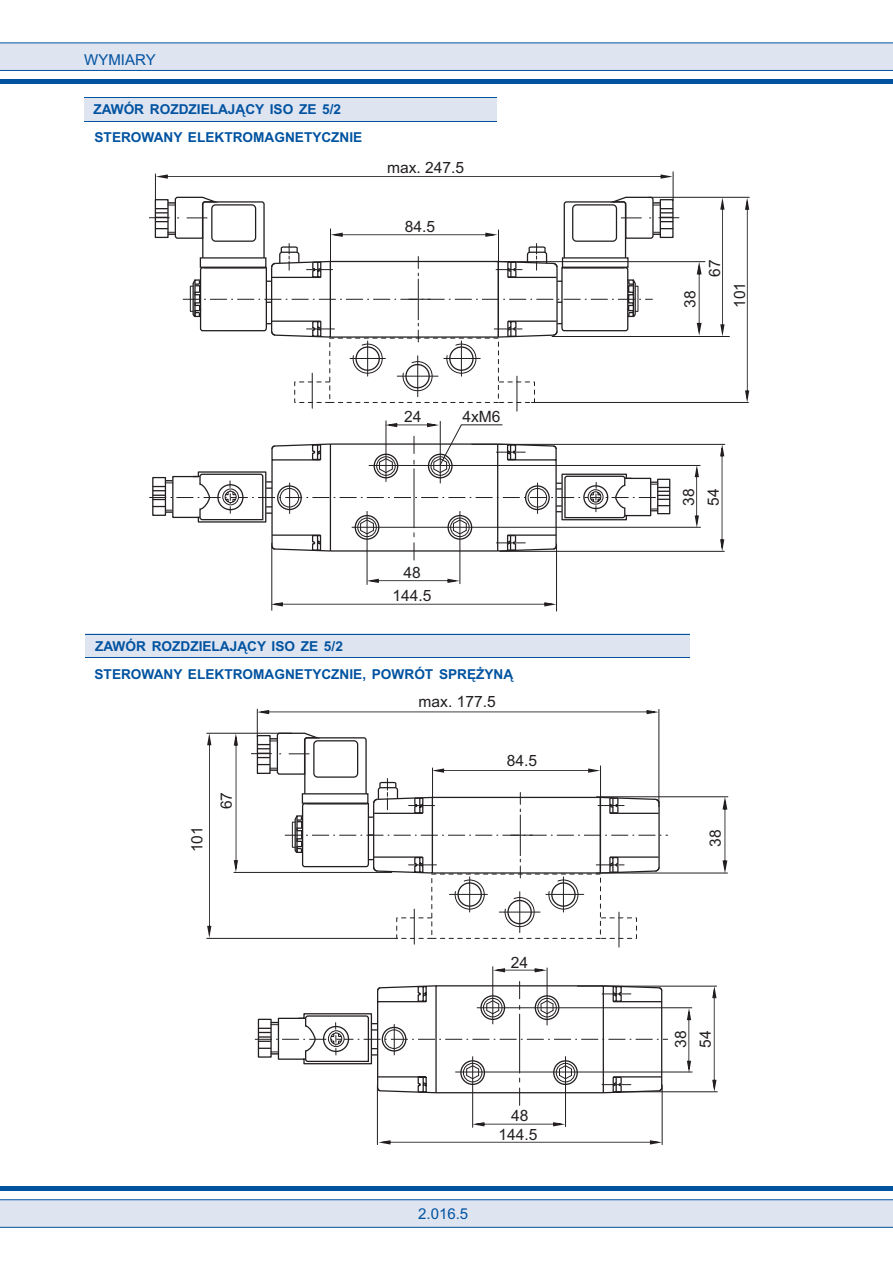
<style>
.page{position:relative;width:893px;height:1263px;background:#fff}
.page>*{position:absolute;margin:0;border:0;box-sizing:border-box;transform-origin:0 0}
.t1{font:15.6px/24.6px "Arial";color:#231f20}
.t2{font:15px "Arial";color:#0153a0}
.t3{font:700 13.65px/27.3px "Arial";color:#0153a0}
</style>
<div class="page">
<svg style="left:0;top:42px;width:893px;height:29px"></svg>
<svg style="left:0;top:1199px;width:893px;height:29px"></svg>
<hr style="left:0;top:1187px;width:893px;height:4px;background:#0153a0">
<hr style="left:0;top:79px;width:893px;height:4px;background:#0153a0">
<div style="left:84px;top:97px;width:413px;height:25px;background:#dfe4f1"></div>
<hr style="left:84px;top:97px;width:413px;height:1px;background:#0153a0">
<hr style="left:84px;top:121px;width:413px;height:1px;background:#0153a0">
<div style="left:85px;top:634px;width:604px;height:24px;background:#dfe4f1"></div>
<hr style="left:85px;top:634px;width:604px;height:1px;background:#0153a0">
<hr style="left:85px;top:657px;width:604px;height:1px;background:#0153a0">
<hr style="left:519px;top:892px;width:1px;height:40px;background:#231f20">
<hr style="left:207px;top:733px;width:85px;height:1px;background:#231f20">
<hr style="left:234px;top:872px;width:158px;height:1px;background:#231f20">
<hr style="left:207px;top:938px;width:191px;height:1px;background:#231f20">
<svg style="left:722px;top:797px;width:5px;height:75px"></svg>
<div style="left:601px;top:917px;width:36px;height:22px;border:1px dashed #231f20"></div>
<hr style="left:619px;top:912px;width:1px;height:35px;background:#231f20">
<div style="left:396px;top:917px;width:36px;height:22px;border:1px dashed #231f20"></div>
<hr style="left:414px;top:909px;width:1px;height:35px;background:#231f20">
<div style="left:431px;top:874px;width:170px;height:65px;border:1px dashed #231f20"></div>
<svg style="left:234px;top:733px;width:4px;height:139px"></svg>
<svg style="left:207px;top:733px;width:4px;height:205px"></svg>
<svg style="left:378px;top:1140px;width:284px;height:4px"></svg>
<svg style="left:687px;top:1008px;width:4px;height:65px"></svg>
<svg style="left:712px;top:987px;width:4px;height:104px"></svg>
<svg style="left:493px;top:968px;width:54px;height:4px"></svg>
<hr style="left:547px;top:968px;width:1px;height:57px;background:#231f20">
<hr style="left:492px;top:966px;width:1px;height:58px;background:#231f20">
<hr style="left:477px;top:1007px;width:215px;height:1px;background:#231f20">
<hr style="left:577px;top:986px;width:140px;height:1px;background:#231f20">
<hr style="left:614px;top:1091px;width:104px;height:1px;background:#231f20">
<hr style="left:377px;top:1085px;width:1px;height:60px;background:#231f20">
<hr style="left:662px;top:1085px;width:1px;height:60px;background:#231f20">
<svg style="left:473px;top:1122px;width:92px;height:4px"></svg>
<hr style="left:472px;top:1056px;width:1px;height:72px;background:#231f20">
<hr style="left:455px;top:1071px;width:237px;height:1px;background:#231f20">
<svg style="left:255px;top:981px;width:413px;height:124px"></svg>
<hr style="left:565px;top:1056px;width:1px;height:71px;background:#231f20">
<hr style="left:597px;top:796px;width:131px;height:1px;background:#231f20">
<hr style="left:597px;top:872px;width:130px;height:1px;background:#231f20">
<div style="left:382px;top:1027px;width:24px;height:24px;border:1px solid #231f20;border-radius:50%"></div>
<div style="left:384px;top:1029px;width:20px;height:20px;border:1px solid #231f20;border-radius:50%"></div>
<hr style="left:394px;top:1024px;width:1px;height:31px;background:#231f20">
<svg style="left:251px;top:709px;width:417px;height:218px"></svg>
<hr style="left:417px;top:356px;width:1px;height:41px;background:#231f20">
<hr style="left:649px;top:197px;width:100px;height:1px;background:#231f20">
<hr style="left:552px;top:336px;width:177px;height:1px;background:#231f20">
<hr style="left:531px;top:402px;width:217px;height:1px;background:#231f20">
<svg style="left:697px;top:262px;width:5px;height:74px"></svg>
<div style="left:499px;top:381px;width:36px;height:22px;border:1px dashed #231f20"></div>
<hr style="left:516px;top:376px;width:1px;height:35px;background:#231f20">
<div style="left:294px;top:381px;width:36px;height:22px;border:1px dashed #231f20"></div>
<hr style="left:312px;top:373px;width:1px;height:35px;background:#231f20">
<div style="left:329px;top:338px;width:170px;height:65px;border:1px dashed #231f20"></div>
<svg style="left:720px;top:198px;width:5px;height:138px"></svg>
<svg style="left:745px;top:198px;width:4px;height:204px"></svg>
<svg style="left:368px;top:579px;width:91px;height:4px"></svg>
<svg style="left:272px;top:602px;width:284px;height:4px"></svg>
<svg style="left:695px;top:466px;width:4px;height:61px"></svg>
<svg style="left:720px;top:445px;width:4px;height:106px"></svg>
<hr style="left:367px;top:511px;width:1px;height:74px;background:#231f20">
<hr style="left:352px;top:527px;width:348px;height:1px;background:#231f20">
<hr style="left:440px;top:421px;width:1px;height:62px;background:#231f20">
<hr style="left:386px;top:421px;width:1px;height:60px;background:#231f20">
<hr style="left:459px;top:511px;width:1px;height:73px;background:#231f20">
<hr style="left:369px;top:465px;width:331px;height:1px;background:#231f20">
<hr style="left:471px;top:444px;width:254px;height:1px;background:#231f20">
<hr style="left:499px;top:551px;width:226px;height:1px;background:#231f20">
<hr style="left:271px;top:543px;width:1px;height:68px;background:#231f20">
<hr style="left:556px;top:544px;width:1px;height:67px;background:#231f20">
<hr style="left:495px;top:261px;width:210px;height:1px;background:#231f20">
<svg style="left:149px;top:172px;width:530px;height:220px"></svg>
<svg style="left:149px;top:423px;width:521px;height:137px"></svg>
<p class="t2" style="left:84px;top:54px;width:73px">WYMIARY</p>
<p class="t3" style="left:93px;top:97px;width:249px">ZAWÓR ROZDZIELAJ¥CY ISO ZE 5/2</p>
<p class="t3" style="left:95px;top:125px;width:269px">STEROWANY ELEKTROMAGNETYCZNIE</p>
<p class="t1" style="left:387px;top:157px;width:79px">max. 247.5</p>
<p class="t1" style="left:405px;top:216px;width:32px">84.5</p>
<p class="t1" style="left:404px;top:406px;width:19px">24</p>
<p class="t1" style="left:462px;top:406px;width:40px">4xM6</p>
<p class="t1" style="left:392px;top:562px;width:41px;line-height:23.4px;text-align:center">48<br>144.5</p>
<p class="t3" style="left:95px;top:634px;width:420px">ZAWÓR ROZDZIELAJ¥CY ISO ZE 5/2<br>STEROWANY ELEKTROMAGNETYCZNIE, POWRÓT SPRÊ¯YN¥</p>
<p class="t1" style="left:186px;top:852px;width:28px;rotate:-90deg">101</p>
<p class="t1" style="left:216px;top:809px;width:19px;rotate:-90deg">67</p>
<p class="t1" style="left:418px;top:691px;width:79px">max. 177.5</p>
<p class="t1" style="left:507px;top:750px;width:32px">84.5</p>
<p class="t1" style="left:511px;top:951px;width:19px">24</p>
<p class="t2" style="left:418px;top:1208px;width:52px">2.016.5</p>
<p class="t1" style="left:498px;top:1108px;width:41px;line-height:18.6px;text-align:center">48<br>144.5</p>
<p class="t1" style="left:679px;top:308px;width:19px;rotate:-90deg">38</p>
<p class="t1" style="left:704px;top:277px;width:19px;rotate:-90deg">67</p>
<p class="t1" style="left:729px;top:308px;width:28px;rotate:-90deg">101</p>
<p class="t1" style="left:678px;top:506px;width:19px;rotate:-90deg">38<br>54</p>
<p class="t1" style="left:704px;top:847px;width:19px;rotate:-90deg">38</p>
<p class="t1" style="left:670px;top:1048px;width:19px;rotate:-90deg">38<br>54</p>
</div>
